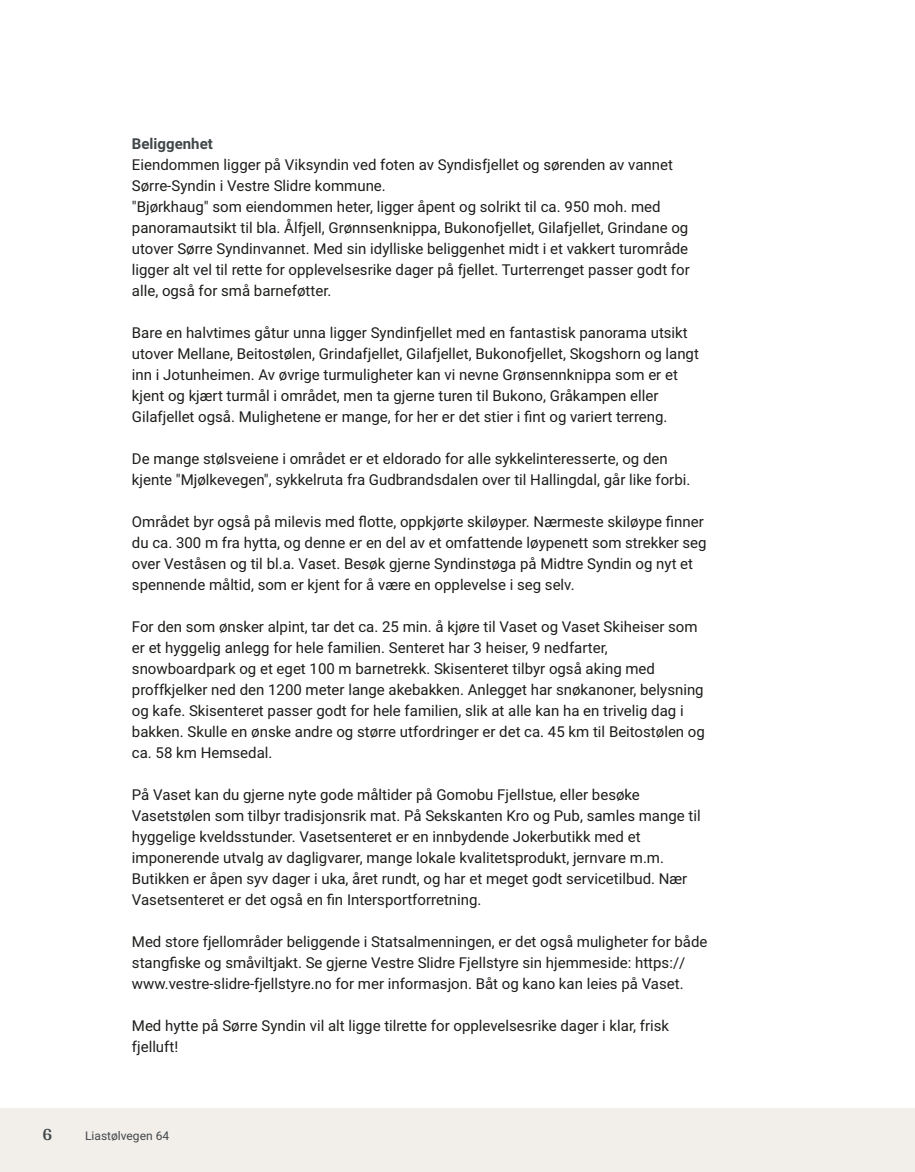
<style>
.page{position:relative;width:915px;height:1172px;background:#fff}
.page>*{position:absolute;margin:0;border:0;box-sizing:border-box;transform-origin:0 0}
.t1{font:700 18px "Arya";color:#414749}
.t2{font:15px/21px "Roboto Vitec";color:#1d1d1b}
.t3{font:700 15px "Roboto Vitec";color:#414749}
.t4{font:12px "Roboto Vitec";color:#414749}
</style>
<div class="page">
<div style="left:0;top:1108px;width:914px;height:64px;background:#f2eeea"></div>
<p class="t3" style="left:132px;top:133px;width:82px">Beliggenhet</p>
<p class="t2" style="left:132px;top:153px;width:559px">Eiendommen ligger på Viksyndin ved foten av Syndisfjellet og sørenden av vannet Sørre‑Syndin i Vestre Slidre kommune.<br>"Bjørkhaug" som eiendommen heter, ligger åpent og solrikt til ca. 950 moh. med panoramautsikt til bla. Ålfjell, Grønnsenknippa, Bukonofjellet, Gilafjellet, Grindane og utover Sørre Syndinvannet. Med sin idylliske beliggenhet midt i et vakkert turområde ligger alt vel til rette for opplevelsesrike dager på fjellet. Turterrenget passer godt for alle, også for små barneføtter.</p>
<p class="t2" style="left:132px;top:321px;width:568px">Bare en halvtimes gåtur unna ligger Syndinfjellet med en fantastisk panorama utsikt utover Mellane, Beitostølen, Grindafjellet, Gilafjellet, Bukonofjellet, Skogshorn og langt inn i Jotunheimen. Av øvrige turmuligheter kan vi nevne Grønsennknippa som er et kjent og kjært turmål i området, men ta gjerne turen til Bukono, Gråkampen eller Gilafjellet også. Mulighetene er mange, for her er det stier i fint og variert terreng.</p>
<p class="t2" style="left:132px;top:447px;width:559px">De mange stølsveiene i området er et eldorado for alle sykkelinteresserte, og den kjente "Mjølkevegen", sykkelruta fra Gudbrandsdalen over til Hallingdal, går like forbi.</p>
<p class="t2" style="left:132px;top:510px;width:576px">Området byr også på milevis med flotte, oppkjørte skiløyper. Nærmeste skiløype finner du ca. 300 m fra hytta, og denne er en del av et omfattende løypenett som strekker seg over Veståsen og til bl.a. Vaset. Besøk gjerne Syndinstøga på Midtre Syndin og nyt et spennende måltid, som er kjent for å være en opplevelse i seg selv.</p>
<p class="t2" style="left:132px;top:615px;width:574px">For den som ønsker alpint, tar det ca. 25 min. å kjøre til Vaset og Vaset Skiheiser som er et hyggelig anlegg for hele familien. Senteret har 3 heiser, 9 nedfarter, snowboardpark og et eget 100 m barnetrekk. Skisenteret tilbyr også aking med proffkjelker ned den 1200 meter lange akebakken. Anlegget har snøkanoner, belysning og kafe. Skisenteret passer godt for hele familien, slik at alle kan ha en trivelig dag i bakken. Skulle en ønske andre og større utfordringer er det ca. 45 km til Beitostølen og ca. 58 km Hemsedal.</p>
<p class="t2" style="left:132px;top:783px;width:570px">På Vaset kan du gjerne nyte gode måltider på Gomobu Fjellstue, eller besøke Vasetstølen som tilbyr tradisjonsrik mat. På Sekskanten Kro og Pub, samles mange til hyggelige kveldsstunder. Vasetsenteret er en innbydende Jokerbutikk med et imponerende utvalg av dagligvarer, mange lokale kvalitetsprodukt, jernvare m.m.<br>Butikken er åpen syv dager i uka, året rundt, og har et meget godt servicetilbud. Nær Vasetsenteret er det også en fin Intersportforretning.</p>
<p class="t2" style="left:132px;top:930px;width:577px">Med store fjellområder beliggende i Statsalmenningen, er det også muligheter for både stangfiske og småviltjakt. Se gjerne Vestre Slidre Fjellstyre sin hjemmeside: https:// www.vestre‑slidre‑fjellstyre.no for mer informasjon. Båt og kano kan leies på Vaset.</p>
<p class="t2" style="left:132px;top:1014px;width:538px">Med hytte på Sørre Syndin vil alt ligge tilrette for opplevelsesrike dager i klar, frisk fjelluft!</p>
<p class="t1" style="left:43px;top:1123px;width:11px">6</p>
<p class="t4" style="left:85px;top:1127px;width:85px">Liastølvegen 64</p>
</div>
